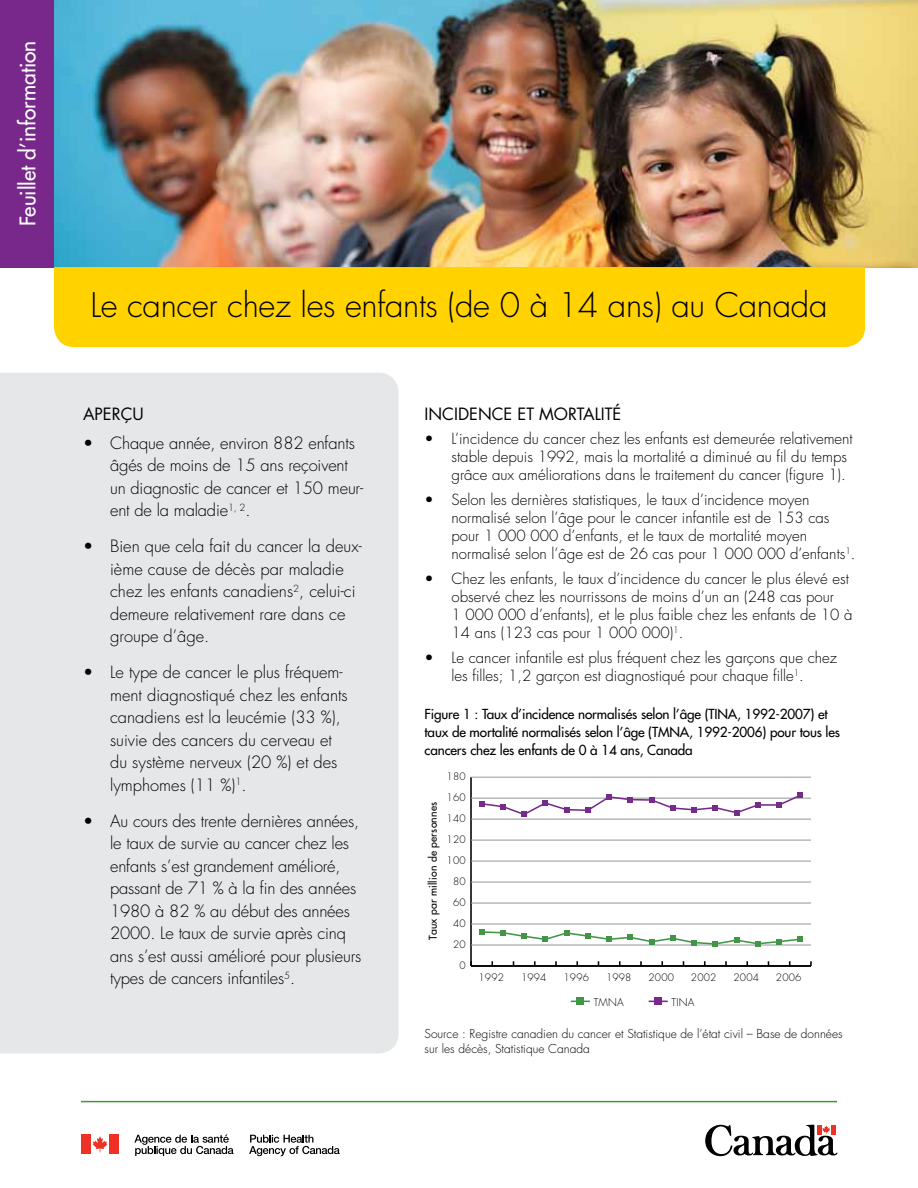
<style>
.page{position:relative;width:918px;height:1188px;background:#fff}
.page>*{position:absolute;margin:0;border:0;box-sizing:border-box;transform-origin:0 0}
.t1{font:300 33px "Futura Std";letter-spacing:-.01em;color:#000}
.t2{font:500 21px "Futura Std";color:#fff}
.t3{font:300 16.5px/22.5px "Futura Std";letter-spacing:-.01em;color:#000}
.t4{font:16.5px "Futura Std";color:#000}
.t5{font:300 15px/18px "Futura Std";color:#000}
.t6{font:500 13.5px/18px "Futura Std";letter-spacing:-.01em;color:#000}
.t7{font:300 12px/15px "Futura Std";color:#000}
.t8{font:500 10.5px "Futura Std";letter-spacing:.02em;color:#000}
.t9{font:300 10.5px "Futura Std";letter-spacing:.02em;color:#000}
.t10{font:300 10.05px "Futura Std";letter-spacing:.02em;color:#000}
</style>
<div class="page">
<div style="left:0;top:373px;width:399px;height:680px;background:#e6e7e8"></div>
<hr style="left:81px;top:1101px;width:756px;height:1px;background:#429539">
<img style="left:54px;top:0;width:864px;height:267px">
<div style="left:0;top:0;width:54px;height:267px;background:#78288b"></div>
<svg style="left:705px;top:1125px;width:133px;height:31px"></svg>
<div style="left:54px;top:267px;width:811px;height:80px;background:#ffd200"></div>
<div style="left:577px;top:998px;width:7px;height:7px;background:#419544"></div>
<div style="left:654px;top:998px;width:8px;height:7px;background:#782a8a"></div>
<hr style="left:470px;top:777px;width:2px;height:189px;background:#000">
<hr style="left:471px;top:965px;width:340px;height:2px;background:#000">
<hr style="left:471px;top:945px;width:340px;height:1px;background:#939598">
<hr style="left:471px;top:924px;width:340px;height:1px;background:#939598">
<hr style="left:471px;top:903px;width:340px;height:1px;background:#939598">
<hr style="left:471px;top:882px;width:340px;height:1px;background:#939598">
<hr style="left:471px;top:861px;width:340px;height:1px;background:#939598">
<hr style="left:471px;top:840px;width:340px;height:1px;background:#939598">
<hr style="left:471px;top:819px;width:340px;height:1px;background:#939598">
<hr style="left:471px;top:798px;width:340px;height:1px;background:#939598">
<hr style="left:471px;top:777px;width:340px;height:1px;background:#939598">
<hr style="left:630px;top:799px;width:22px;height:2px;background:#782a8a">
<hr style="left:758px;top:804px;width:21px;height:2px;background:#782a8a">
<svg style="left:479px;top:929px;width:324px;height:18px"></svg>
<svg style="left:479px;top:794px;width:154px;height:23px"></svg>
<svg style="left:649px;top:797px;width:112px;height:19px"></svg>
<svg style="left:776px;top:793px;width:27px;height:15px"></svg>
<svg style="left:571px;top:1001px;width:19px;height:1px"></svg>
<div style="left:81px;top:1135px;width:9px;height:19px;background:#ee3124"></div>
<svg style="left:93px;top:1136px;width:14px;height:16px"></svg>
<div style="left:109px;top:1135px;width:10px;height:19px;background:#ee3124"></div>
<svg style="left:249px;top:1135px;width:91px;height:21px"></svg>
<svg style="left:134px;top:1135px;width:100px;height:21px"></svg>
<h2 class="t2" style="left:15px;top:226px;width:187px;rotate:-90deg">Feuillet d’information</h2>
<h1 class="t1" style="left:90px;top:285px;width:739px">Le cancer chez les enfants (de 0 à 14 ans) au Canada</h1>
<p class="t4" style="left:83px;top:403px;width:62px">APERÇU</p>
<p class="t3" style="left:110px;top:432px;width:255px;text-indent:-27px">• Chaque année, environ 882 enfants âgés de moins de 15 ans reçoivent un diagnostic de cancer et 150 meur&shy;ent de la maladie<sup>1,</sup> <sup>2</sup>.</p>
<p class="t3" style="left:110px;top:536px;width:253px;text-indent:-27px">• Bien que cela fait du cancer la deux&shy;ième cause de décès par maladie chez les enfants canadiens<sup>2</sup>, celui-ci demeure relativement rare dans ce groupe d’âge.</p>
<p class="t3" style="left:110px;top:662px;width:239px;text-indent:-27px">• Le type de cancer le plus fréquem&shy;ment diagnostiqué chez les enfants canadiens est la leucémie (33 %), suivie des cancers du cerveau et du système nerveux (20 %) et des lymphomes (11 %)<sup>1</sup>.</p>
<p class="t3" style="left:110px;top:810px;width:253px;text-indent:-27px">• Au cours des trente dernières années, le taux de survie au cancer chez les enfants s’est grandement amélioré, passant de 71 % à la fin des années 1980 à 82 % au début des années 2000. Le taux de survie après cinq ans s’est aussi amélioré pour plusieurs types de cancers infantiles<sup>5</sup>.</p>
<p class="t4" style="left:425px;top:403px;width:198px">INCIDENCE ET MORTALITÉ</p>
<p class="t5" style="left:452px;top:430px;width:403px;text-indent:-27px">• L’incidence du cancer chez les enfants est demeurée relativement stable depuis 1992, mais la mortalité a diminué au fil du temps grâce aux améliorations dans le traitement du cancer (figure 1).</p>
<p class="t5" style="left:452px;top:491px;width:405px;text-indent:-27px">• Selon les dernières statistiques, le taux d’incidence moyen normalisé selon l’âge pour le cancer infantile est de 153 cas pour 1 000 000 d’enfants, et le taux de mortalité moyen normalisé selon l’âge est de 26 cas pour 1 000 000 d’enfants<sup>1</sup>.</p>
<p class="t5" style="left:452px;top:570px;width:403px;text-indent:-27px">• Chez les enfants, le taux d’incidence du cancer le plus élevé est observé chez les nourrissons de moins d’un an (248 cas pour<br>1 000 000 d’enfants), et le plus faible chez les enfants de 10 à 14 ans (123 cas pour 1 000 000)<sup>1</sup>.</p>
<p class="t5" style="left:425px;top:649px;width:414px;text-align:center">• Le cancer infantile est plus fréquent chez les garçons que chez les filles; 1,2 garçon est diagnostiqué pour chaque fille<sup>1</sup>.</p>
<p class="t6" style="left:425px;top:705px;width:417px">Figure 1 : Taux d’incidence normalisés selon l’âge (TINA, 1992-2007) et taux de mortalité normalisés selon l’âge (TMNA, 1992-2006) pour tous les cancers chez les enfants de 0 à 14 ans, Canada</p>
<p class="t8" style="left:426px;top:940px;width:140px;rotate:-90deg">Taux par million de personnes</p>
<p class="t10" style="left:447px;top:770px;width:21px">180</p>
<p class="t10" style="left:447px;top:791px;width:21px">160</p>
<p class="t10" style="left:447px;top:812px;width:21px">140</p>
<p class="t10" style="left:447px;top:833px;width:21px">120</p>
<p class="t10" style="left:447px;top:854px;width:21px">100</p>
<p class="t10" style="left:453px;top:875px;width:14px">80</p>
<p class="t10" style="left:453px;top:896px;width:14px">60</p>
<p class="t10" style="left:453px;top:917px;width:14px">40</p>
<p class="t10" style="left:453px;top:938px;width:14px">20</p>
<p class="t10" style="left:459px;top:959px;width:8px">0</p>
<p class="t10" style="left:479px;top:971px;width:27px">1992</p>
<p class="t10" style="left:521px;top:971px;width:27px">1994</p>
<p class="t10" style="left:564px;top:971px;width:27px">1996</p>
<p class="t10" style="left:606px;top:971px;width:27px">1998</p>
<p class="t10" style="left:648px;top:971px;width:27px">2000</p>
<p class="t10" style="left:691px;top:971px;width:27px">2002</p>
<p class="t10" style="left:733px;top:971px;width:27px">2004</p>
<p class="t10" style="left:776px;top:971px;width:27px">2006</p>
<p class="t9" style="left:594px;top:996px;width:32px">TMNA</p>
<p class="t9" style="left:672px;top:996px;width:25px">TINA</p>
<p class="t7" style="left:425px;top:1027px;width:420px">Source : Registre canadien du cancer et Statistique de l’état civil – Base de données sur les décès, Statistique Canada</p>
</div>
